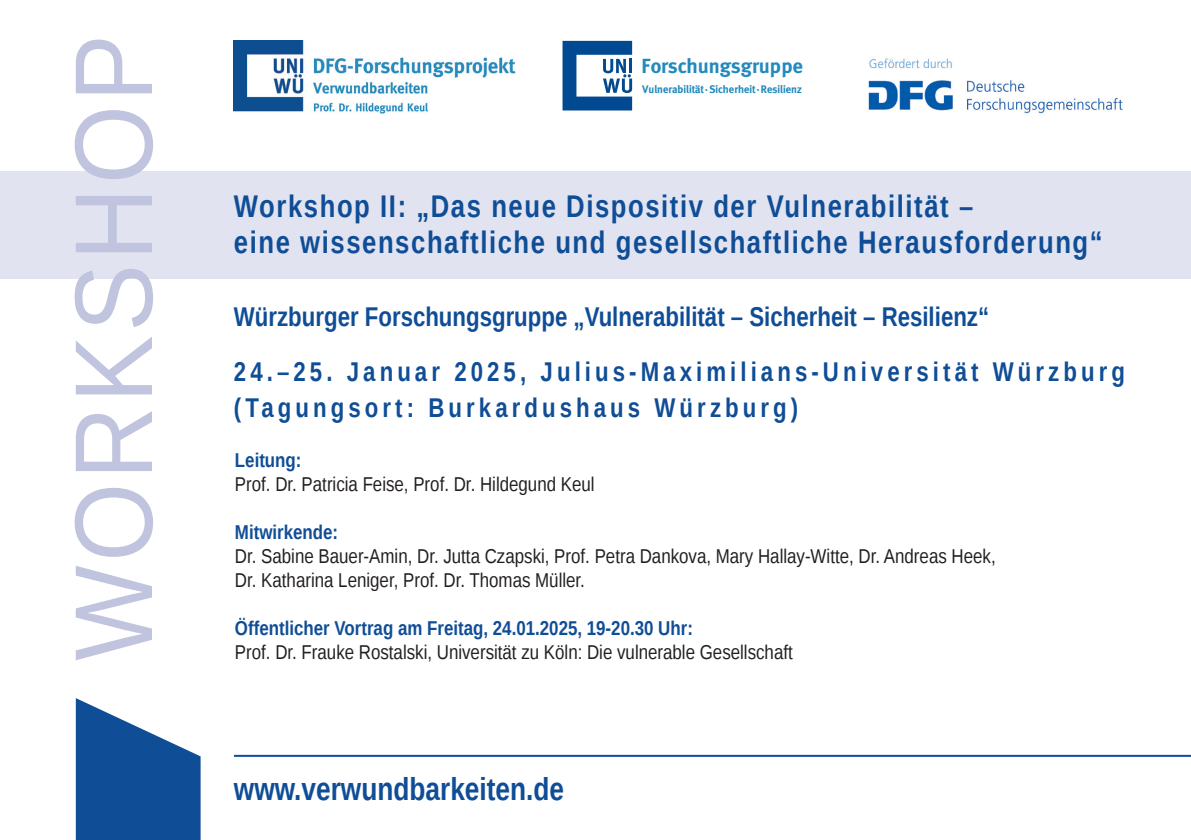
<style>
.page{position:relative;width:1191px;height:840px;background:#fff}
.page>*{position:absolute;margin:0;border:0;box-sizing:border-box;transform-origin:0 0}
.t1{font:110.8px "Liberation Sans Narrow";letter-spacing:.03em;color:#c0c4de;scale:1.11 1}
.t2{font:700 32px "Liberation Sans Narrow";color:#0f4d96}
.t3{font:700 31.2px/36px "Liberation Sans Narrow";letter-spacing:.05em;color:#0f4d96}
.t4{font:700 27.2px/36px "Liberation Sans Narrow";letter-spacing:.15em;color:#0f4d96}
.t5{font:700 27.2px "Liberation Sans Narrow";color:#0f4d96}
.t6{font:700 20.4px "Meta";color:#228abc}
.t7{font:20px/24px "Liberation Sans Narrow";color:#231f20}
.t8{font:700 20px "Liberation Sans Narrow";color:#0f4d96}
.t9{font:700 11px "Meta";color:#228abc}
</style>
<div class="page">
<svg style="left:76px;top:698px;width:125px;height:141px"></svg>
<div style="left:0;top:171px;width:1191px;height:108px;background:#e1e3f0"></div>
<hr style="left:234px;top:754px;width:957px;height:2px;background:#0f4d96">
<img style="left:234px;top:41px;width:281px;height:72px">
<svg style="left:562px;top:41px;width:70px;height:69px"></svg>
<img style="left:868px;top:58px;width:255px;height:56px">
<h1 class="t1" style="left:51px;top:660px;width:565px;rotate:-90deg">WORKSHOP</h1>
<p class="t6" style="left:641px;top:54px;width:163px">Forschungsgruppe</p>
<p class="t9" style="left:642px;top:83px;width:161px">Vulnerabilität·Sicherheit·Resilienz</p>
<h3 class="t3" style="left:234px;top:187px;width:870px">Workshop II: „Das neue Dispositiv der Vulnerabilität –<br>eine wissenschaftliche und gesellschaftliche Herausforderung“</h3>
<h3 class="t5" style="left:234px;top:298px;width:756px">Würzburger Forschungsgruppe „Vulnerabilität – Sicherheit – Resilienz“</h3>
<h3 class="t4" style="left:234px;top:353px;width:892px">24.–25. Januar 2025, Julius-Maximilians-Universität Würzburg (Tagungsort: Burkardushaus Würzburg)</h3>
<p class="t8" style="left:235px;top:446px;width:68px">Leitung:</p>
<p class="t7" style="left:235px;top:472px;width:361px">Prof. Dr. Patricia Feise, Prof. Dr. Hildegund Keul</p>
<p class="t8" style="left:235px;top:518px;width:105px">Mitwirkende:</p>
<p class="t7" style="left:235px;top:544px;width:762px">Dr. Sabine Bauer-Amin, Dr. Jutta Czapski, Prof. Petra Dankova, Mary Hallay-Witte, Dr. Andreas Heek,<br>Dr. Katharina Leniger, Prof. Dr. Thomas Müller.</p>
<p class="t8" style="left:235px;top:614px;width:459px">Öffentlicher Vortrag am Freitag, 24.01.2025, 19-20.30 Uhr:</p>
<p class="t7" style="left:235px;top:640px;width:559px">Prof. Dr. Frauke Rostalski, Universität zu Köln: Die vulnerable Gesellschaft</p>
<h2 class="t2" style="left:234px;top:766px;width:332px">www.verwundbarkeiten.de</h2>
</div>
